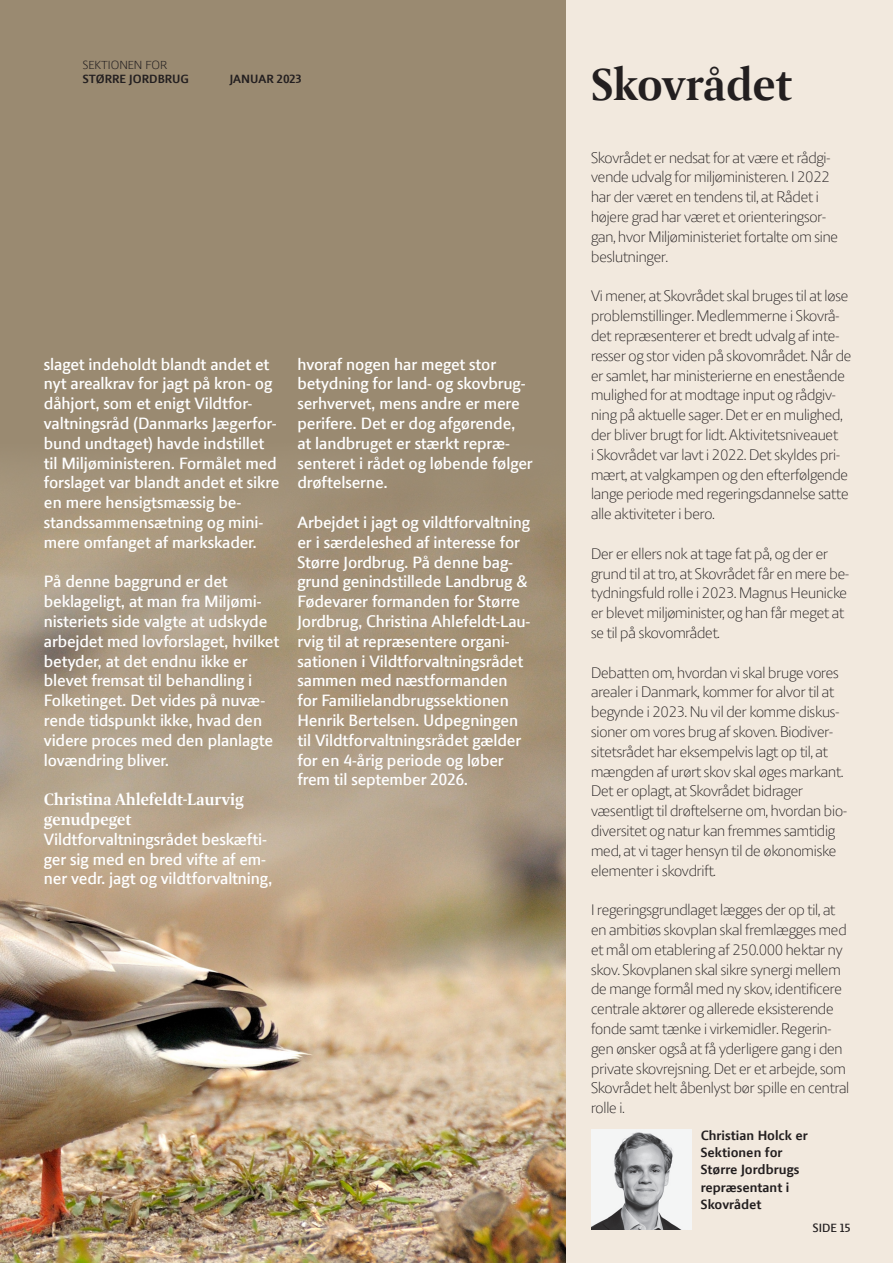
<style>
.page{position:relative;width:893px;height:1263px;background:#fff}
.page>*{position:absolute;margin:0;border:0;box-sizing:border-box;transform-origin:0 0}
.t1{font:700 45px "LF Press Serif Offc";letter-spacing:-.015em;color:#231f20}
.t2{font:300 16.5px/19.8px "LF Press Sans";letter-spacing:-.01em;color:#231f20}
.t3{font:700 16.5px/19.8px "LF Press Sans Offc d";letter-spacing:-.01em;color:#fff}
.t4{font:700 16.5px/19.8px "LF Press Serif Offc";letter-spacing:-.01em;color:#fff}
.t5{font:700 13.5px "LF Press Sans Offc";color:#231f20}
.t6{font:700 12px "LF Press Sans Offc";color:#231f20}
.t7{font:300 12px "LF Press Sans Offc";color:#231f20}
.t8{font:700 12px "LF Press Sans Offc d";color:#231f20}
</style>
<div class="page">
<div style="left:531px;top:0;width:362px;height:1263px;background:#f2e9de"></div>
<img style="left:0;top:568px;width:566px;height:695px">
<div style="left:0;top:0;width:566px;height:568px;background:#9a8a71"></div>
<img style="left:591px;top:1129px;width:101px;height:100px">
<p class="t7" style="left:83px;top:57px;width:86px">SEKTIONEN FOR</p>
<p class="t6" style="left:83px;top:72px;width:108px">STØRRE JORDBRUG</p>
<p class="t6" style="left:230px;top:72px;width:73px">JANUAR 2023</p>
<p class="t3" style="left:44px;top:354px;width:237px">slaget indeholdt blandt andet et nyt arealkrav for jagt på kron- og dåhjort, som et enigt Vildtfor&shy;valtningsråd (Danmarks Jægerfor&shy;bund undtaget) havde indstillet til Miljøministeren. Formålet med forslaget var blandt andet et sikre en mere hensigtsmæssig be&shy;standssammensætning og mini&shy;mere omfanget af markskader.</p>
<p class="t3" style="left:44px;top:572px;width:237px">På denne baggrund er det beklageligt, at man fra Miljømi&shy;nisteriets side valgte at udskyde arbejdet med lovforslaget, hvilket betyder, at det endnu ikke er blevet fremsat til behandling i<br>Folketinget. Det vides på nuvæ&shy;rende tidspunkt ikke, hvad den videre proces med den planlagte lovændring bliver.</p>
<p class="t4" style="left:44px;top:789px;width:201px">Christina Ahlefeldt-Laurvig genudpeget</p>
<p class="t3" style="left:44px;top:829px;width:230px">Vildtforvaltningsrådet beskæfti&shy;ger sig med en bred vifte af em&shy;ner vedr. jagt og vildtforvaltning,</p>
<p class="t3" style="left:297px;top:354px;width:237px">hvoraf nogen har meget stor betydning for land- og skovbrug&shy;serhvervet, mens andre er mere perifere. Det er dog afgørende, at landbruget er stærkt repræ&shy;senteret i rådet og løbende følger drøftelserne.</p>
<p class="t3" style="left:297px;top:512px;width:234px">Arbejdet i jagt og vildtforvaltning er i særdeleshed af interesse for<br>Større Jordbrug. På denne bag&shy;grund genindstillede Landbrug &amp;<br>Fødevarer formanden for Større<br>Jordbrug, Christina Ahlefeldt-Lau&shy;rvig til at repræsentere organi&shy;sationen i Vildtforvaltningsrådet sammen med næstformanden for Familielandbrugssektionen<br>Henrik Bertelsen. Udpegningen til Vildtforvaltningsrådet gælder for en 4-årig periode og løber frem til september 2026.</p>
<p class="t1" style="left:591px;top:57px;width:202px">Skovrådet</p>
<p class="t2" style="left:591px;top:147px;width:249px">Skovrådet er nedsat for at være et rådgi&shy;vende udvalg for miljøministeren. I 2022 har der været en tendens til, at Rådet i højere grad har været et orienteringsor&shy;gan, hvor Miljøministeriet fortalte om sine beslutninger.</p>
<p class="t2" style="left:591px;top:286px;width:262px">Vi mener, at Skovrådet skal bruges til at løse problemstillinger. Medlemmerne i Skovrå&shy;det repræsenterer et bredt udvalg af inte&shy;resser og stor viden på skovområdet. Når de er samlet, har ministerierne en enestående mulighed for at modtage input og rådgiv&shy;ning på aktuelle sager. Det er en mulighed, der bliver brugt for lidt. Aktivitetsniveauet<br>i Skovrådet var lavt i 2022. Det skyldes pri&shy;mært, at valgkampen og den efterfølgende lange periode med regeringsdannelse satte alle aktiviteter i bero.</p>
<p class="t2" style="left:591px;top:543px;width:259px">Der er ellers nok at tage fat på, og der er grund til at tro, at Skovrådet får en mere be&shy;tydningsfuld rolle i 2023. Magnus Heunicke er blevet miljøminister, og han får meget at se til på skovområdet.</p>
<p class="t2" style="left:591px;top:662px;width:257px">Debatten om, hvordan vi skal bruge vores arealer i Danmark, kommer for alvor til at begynde i 2023. Nu vil der komme diskus&shy;sioner om vores brug af skoven. Biodiver&shy;sitetsrådet har eksempelvis lagt op til, at mængden af urørt skov skal øges markant.<br>Det er oplagt, at Skovrådet bidrager væsentligt til drøftelserne om, hvordan bio&shy;diversitet og natur kan fremmes samtidig med, at vi tager hensyn til de økonomiske elementer i skovdrift.</p>
<p class="t2" style="left:591px;top:900px;width:260px">I regeringsgrundlaget lægges der op til, at en ambitiøs skovplan skal fremlægges med et mål om etablering af 250.000 hektar ny skov. Skovplanen skal sikre synergi mellem de mange formål med ny skov, identificere centrale aktører og allerede eksisterende fonde samt tænke i virkemidler. Regerin&shy;gen ønsker også at få yderligere gang i den private skovrejsning. Det er et arbejde, som Skovrådet helt åbenlyst bør spille en central rolle i.</p>
<p class="t5" style="left:701px;top:1127px;width:108px">Christian Holck er</p>
<p class="t5" style="left:701px;top:1144px;width:83px">Sektionen for</p>
<p class="t5" style="left:701px;top:1162px;width:100px">Større Jordbrugs</p>
<p class="t5" style="left:701px;top:1179px;width:90px">repræsentant i</p>
<p class="t5" style="left:701px;top:1196px;width:62px">Skovrådet</p>
<p class="t8" style="left:813px;top:1220px;width:39px">SIDE 15</p>
</div>
